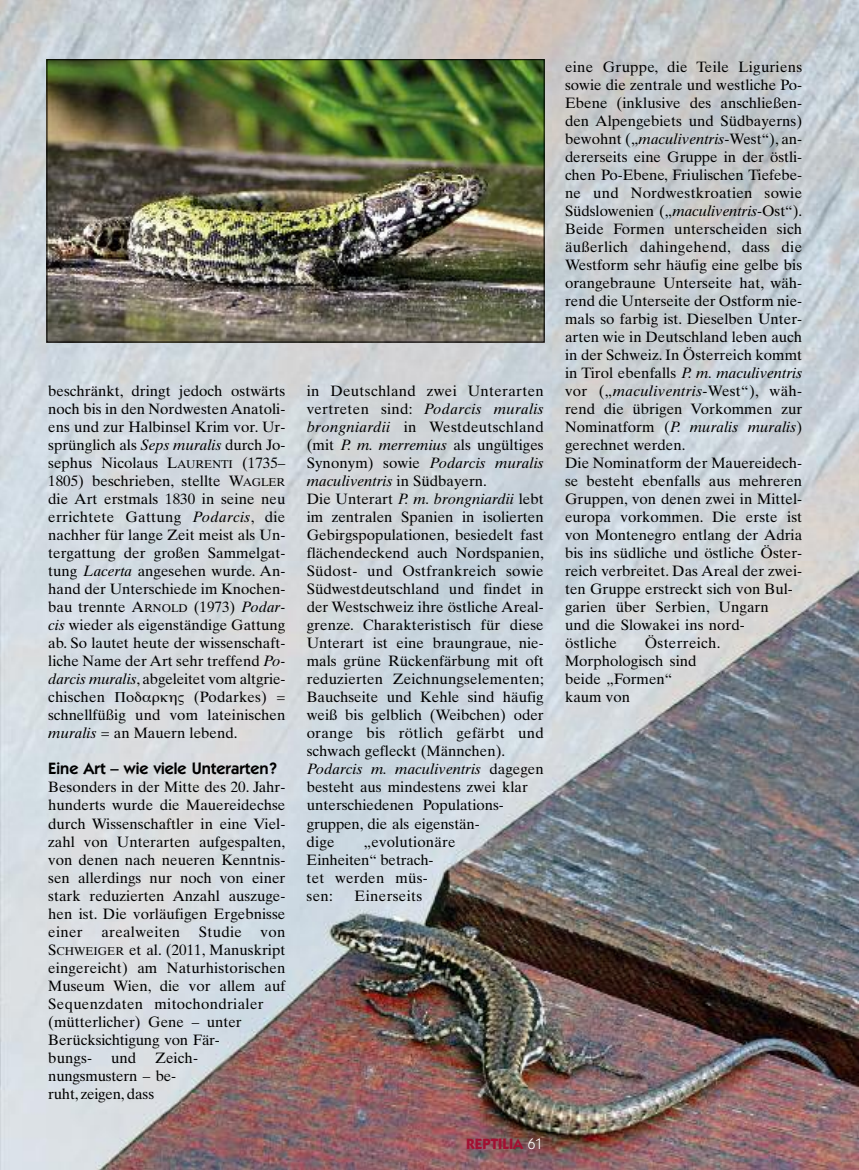
<style>
.page{position:relative;width:859px;height:1170px;background:#fff}
.page>*{position:absolute;margin:0;border:0;box-sizing:border-box;transform-origin:0 0}
.t1{font:600 16.5px "Itc Kabel";color:#000}
.t2{font:15px/18px "Times Ten";color:#000}
.t3{font:15px/18px "Times Ten Italic Os F";color:#000}
.t4{font:15px "Times Ten";letter-spacing:.02em;color:#000}
.t5{font:15px "Times Ten Italic Os F";letter-spacing:.02em;color:#000}
.t6{font:700 15px "Itc Kabel";color:#a21032}
.s1{font-family:"Times Ten Italic Os F"}
.s2{font-size:11.25px}
.s3{font-family:"Times Ten"}
.s4{font-weight:400;color:#fff}
</style>
<div class="page">
<svg style="left:0;top:0;width:859px;height:561px;background:#cbd0d5"></svg>
<img style="left:0;top:561px;width:859px;height:608px">
<img style="left:49px;top:62px;width:493px;height:278px">
<div style="left:47px;top:60px;width:497px;height:282px;border:1px solid #000"></div>
<svg style="left:115px;top:691px;width:69px;height:14px"></svg>
<p class="t2" style="left:48px;top:383px;width:239px;text-align:justify">beschränkt, dringt jedoch ostwärts noch bis in den Nordwesten Anatoli&shy;ens und zur Halbinsel Krim vor. Ur&shy;sprünglich als <span class="s1">Seps muralis</span> durch Jo&shy;sephus Nicolaus L<span class="s2">AURENTI</span> (1735– 1805) beschrieben, stellte W<span class="s2">AGLER </span>die Art erstmals 1830 in seine neu errichtete Gattung <span class="s1">Podarcis</span>, die nachher für lange Zeit meist als Un&shy;tergattung der großen Sammelgat&shy;tung <span class="s1">Lacerta</span> angesehen wurde. An&shy;hand der Unterschiede im Knochen&shy;bau trennte A<span class="s2">RNOLD</span> (1973) <span class="s1">Podar&shy;cis</span> wieder als eigenständige Gattung ab. So lautet heute der wissenschaft&shy;liche Name der Art sehr treffend <span class="s1">Po&shy;darcis muralis</span>, abgeleitet vom altgrie&shy;chischen</p>
<p class="t2" style="left:48px;top:689px;width:239px;text-align:justify;text-indent:146px">(Podarkes) = schnellfüßig und vom lateinischen <span class="s1">muralis</span> = an Mauern lebend.</p>
<p class="t1" style="left:48px;top:763px;width:230px">Eine Art – wie viele Unterarten?</p>
<p class="t2" style="left:48px;top:779px;width:239px">Besonders in der Mitte des 20. Jahr&shy;hunderts wurde die Mauereidechse durch Wissenschaftler in eine Viel&shy;zahl von Unterarten aufgespalten, von denen nach neueren Kenntnis&shy;sen allerdings nur noch von einer stark reduzierten Anzahl auszuge&shy;hen ist. Die vorläufigen Ergebnisse einer arealweiten Studie von<br>S<span class="s2">CHWEIGER</span> et al. (2011, Manuskript eingereicht) am Naturhistorischen<br>Museum Wien, die vor allem auf<br>Sequenzdaten mitochondrialer (mütterlicher) Gene – unter<br>Berücksichtigung von Fär-<br>bungs-</p>
<p class="t2" style="left:48px;top:1049px;width:151px;text-indent:107px">Zeich&shy;nungsmustern – be&shy;ruht, zeigen,dass</p>
<p class="t2" style="left:111px;top:1049px;width:27px">und</p>
<p class="t4" style="left:307px;top:385px;width:239px">in Deutschland zwei Unterarten</p>
<p class="t5" style="left:307px;top:403px;width:239px"><span class="s3">vertreten sind:</span> Podarcis muralis</p>
<p class="t2" style="left:307px;top:419px;width:239px"><span class="s1">brongniardii</span> in Westdeutschland (mit <span class="s1">P. m. merremius</span> als ungültiges</p>
<p class="t3" style="left:307px;top:455px;width:239px"><span class="s3">Synonym) sowie</span> Podarcis muralis maculiventris <span class="s3">in Südbayern.<br>Die Unterart</span> P. m. brongniardii <span class="s3">lebt</span></p>
<p class="t2" style="left:307px;top:509px;width:239px;text-align:justify">im zentralen Spanien in isolierten Gebirgspopulationen, besiedelt fast flächendeckend auch Nordspanien, Südost- und Ostfrankreich sowie Südwestdeutschland und findet in der Westschweiz ihre östliche Areal&shy;grenze. Charakteristisch für diese Unterart ist eine braungraue, nie&shy;mals grüne Rückenfärbung mit oft reduzierten Zeichnungselementen; Bauchseite und Kehle sind häufig weiß bis gelblich (Weibchen) oder orange bis rötlich gefärbt und schwach gefleckt (Männchen).</p>
<p class="t3" style="left:307px;top:761px;width:239px">Podarcis m. maculiventris <span class="s3">dagegen</span></p>
<p class="t2" style="left:307px;top:779px;width:223px">besteht aus mindestens zwei klar unterschiedenen Populations&shy;gruppen, die als eigenstän-<br>dige</p>
<p class="t2" style="left:307px;top:833px;width:150px;text-indent:57px">„evolutionäre<br>Einheiten“ betrach-<br>tet werden müs&shy;sen:</p>
<p class="t4" style="left:355px;top:889px;width:69px">Einerseits</p>
<p class="t6" style="left:466px;top:1137px;width:78px">REPTILIA <span class="s4">61</span></p>
<p class="t2" style="left:565px;top:59px;width:239px;text-align:justify">eine Gruppe, die Teile Liguriens sowie die zentrale und westliche Po-Ebene (inklusive des anschließen&shy;den Alpengebiets und Südbayerns) bewohnt („<span class="s1">maculiventris</span>-West“), an&shy;dererseits eine Gruppe in der östli&shy;chen Po-Ebene, Friulischen Tiefebe&shy;ne und Nordwestkroatien sowie Südslowenien („<span class="s1">maculiventris</span>-Ost“).<br>Beide Formen unterscheiden sich äußerlich dahingehend, dass die Westform sehr häufig eine gelbe bis orangebraune Unterseite hat, wäh&shy;rend die Unterseite der Ostform nie&shy;mals so farbig ist. Dieselben Unter&shy;arten wie in Deutschland leben auch in der Schweiz. In Österreich kommt</p>
<p class="t3" style="left:565px;top:365px;width:239px"><span class="s3">in Tirol ebenfalls</span> P. m. maculiventris</p>
<p class="t2" style="left:565px;top:383px;width:239px">vor („<span class="s1">maculiventris</span>-West“), wäh&shy;rend die übrigen Vorkommen zur</p>
<p class="t3" style="left:565px;top:419px;width:239px"><span class="s3">Nominatform (</span>P. muralis muralis<span class="s3">)</span></p>
<p class="t2" style="left:565px;top:437px;width:239px">gerechnet werden.<br>Die Nominatform der Mauereidech&shy;se besteht ebenfalls aus mehreren<br>Gruppen, von denen zwei in Mittel&shy;europa vorkommen. Die erste ist von Montenegro entlang der Adria bis ins südliche und östliche Öster&shy;reich verbreitet. Das Areal der zwei&shy;ten Gruppe erstreckt sich von Bul&shy;garien über Serbien, Ungarn<br>und die Slowakei ins nord-<br>östliche</p>
<p class="t2" style="left:565px;top:635px;width:157px;text-indent:80px">Österreich.<br>Morphologisch sind beide „Formen“<br>kaum von</p>
</div>
